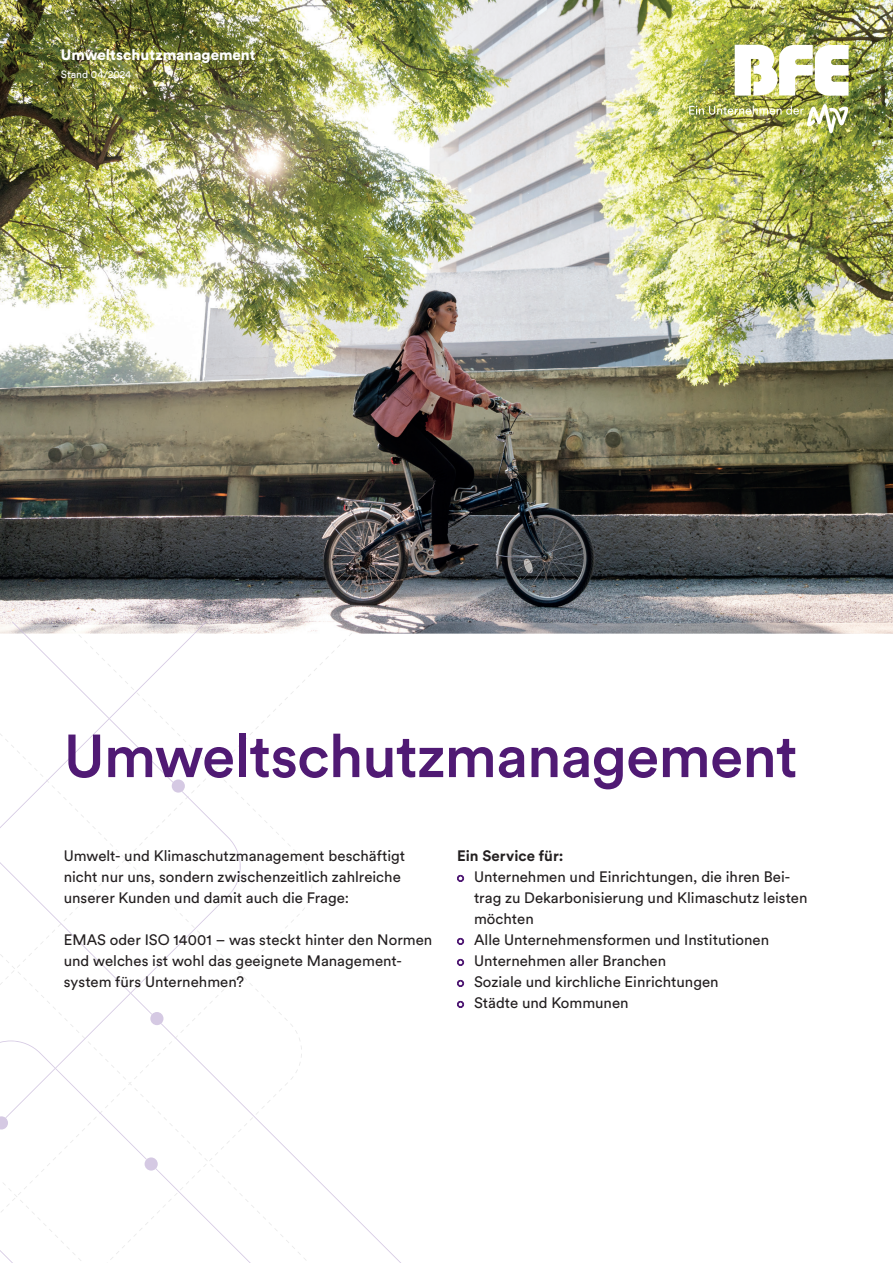
<style>
.page{position:relative;width:893px;height:1263px;background:#fff}
.page>*{position:absolute;margin:0;border:0;box-sizing:border-box;transform-origin:0 0}
.t1{font:500 60px "Circular Pro";letter-spacing:-.015em;color:#501a74}
.t2{font:15px/21px "Circular Pro";color:#231f20}
.t3{font:900 15px "Circular Pro";color:#fff}
.t4{font:700 15px "Circular Pro";color:#231f20}
.t5{font:10.5px "Circular Pro";color:#fff}
.s1{font-size:8.25px;color:#501a74}
</style>
<div class="page">
<img style="left:0;top:0;width:893px;height:634px">
<img style="left:735px;top:45px;width:114px;height:51px">
<img style="left:689px;top:104px;width:159px;height:29px">
<svg style="left:349px;top:622px;width:15px;height:14px"></svg>
<svg style="left:5px;top:740px;width:240px;height:300px"></svg>
<svg style="left:0;top:1040px;width:251px;height:223px"></svg>
<svg style="left:0;top:1116px;width:8px;height:13px"></svg>
<svg style="left:145px;top:1157px;width:13px;height:13px"></svg>
<svg style="left:150px;top:1012px;width:13px;height:13px"></svg>
<svg style="left:0;top:622px;width:207px;height:206px"></svg>
<p class="t3" style="left:61px;top:44px;width:196px">Umweltschutzmanagement</p>
<p class="t5" style="left:61px;top:67px;width:72px">Stand 04/2024</p>
<h1 class="t1" style="left:64px;top:715px;width:735px">Umweltschutzmanagement</h1>
<p class="t2" style="left:64px;top:845px;width:343px">Umwelt- und Klimaschutzmanagement beschäftigt nicht nur uns, sondern zwischenzeitlich zahlreiche unserer Kunden und damit auch die Frage:</p>
<p class="t2" style="left:64px;top:929px;width:370px">EMAS oder ISO 14001 – was steckt hinter den Normen und welches ist wohl das geeignete Management&shy;system fürs Unternehmen?</p>
<p class="t4" style="left:457px;top:845px;width:108px">Ein Service für:</p>
<p class="t2" style="left:474px;top:866px;width:335px;text-indent:-17px"><span class="s1">○</span> Unternehmen und Einrichtungen, die ihren Bei&shy;trag zu Dekarbonisierung und Klimaschutz leisten möchten</p>
<p class="t2" style="left:457px;top:929px;width:314px"><span class="s1">○</span> Alle Unternehmensformen und Institutionen</p>
<p class="t2" style="left:457px;top:950px;width:210px"><span class="s1">○</span> Unternehmen aller Branchen</p>
<p class="t2" style="left:457px;top:971px;width:263px"><span class="s1">○</span> Soziale und kirchliche Einrichtungen</p>
<p class="t2" style="left:457px;top:992px;width:173px"><span class="s1">○</span> Städte und Kommunen</p>
</div>
